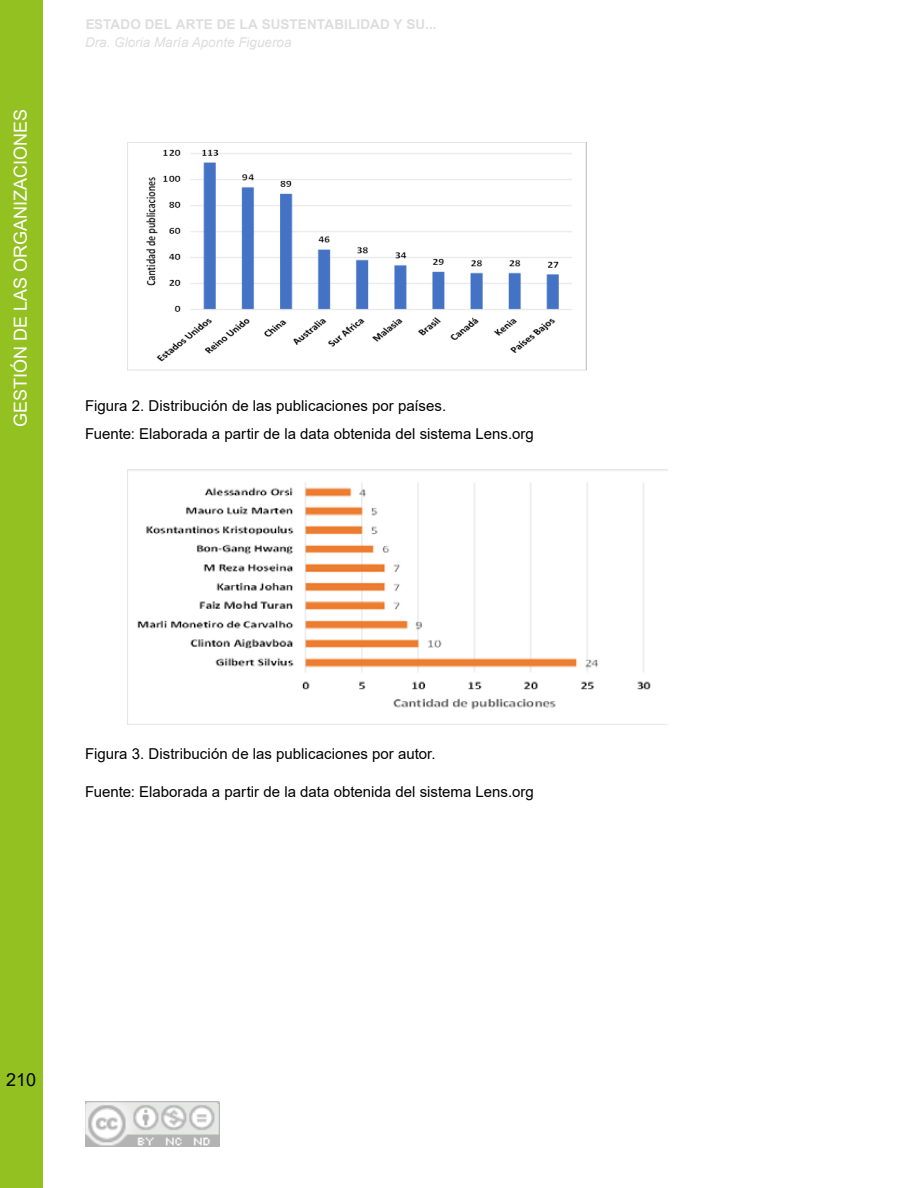
<style>
.page{position:relative;width:918px;height:1188px;background:#fff}
.page>*{position:absolute;margin:0;border:0;box-sizing:border-box;transform-origin:0 0}
.t1{font:18px "Arial";color:#fff}
.t2{font:18px "Arial";color:#000}
.t3{font:15px/28.2px "Arial";color:#000}
.t4{font:700 13.5px "Arial";letter-spacing:.01em;color:#dadada}
.t5{font:italic 13.5px "Arial";color:#dadada}
</style>
<div class="page">
<div style="left:0;top:0;width:42px;height:1188px;background:#94c122"></div>
<img style="left:85px;top:1101px;width:134px;height:46px">
<img style="left:128px;top:142px;width:458px;height:229px">
<img style="left:128px;top:470px;width:540px;height:240px">
<p class="t1" style="left:8px;top:427px;width:320px;rotate:-90deg">GESTIÓN DE LAS ORGANIZACIONES</p>
<p class="t4" style="left:85px;top:14px;width:353px">ESTADO DEL ARTE DE LA SUSTENTABILIDAD Y SU...</p>
<p class="t5" style="left:85px;top:34px;width:208px">Dra. Gloria María Aponte Figueroa</p>
<p class="t3" style="left:85px;top:391px;width:450px">Figura 2. Distribución de las publicaciones por países.<br>Fuente: Elaborada a partir de la data obtenida del sistema Lens.org</p>
<p class="t3" style="left:85px;top:740px;width:352px">Figura 3. Distribución de las publicaciones por autor.</p>
<p class="t3" style="left:85px;top:777px;width:450px">Fuente: Elaborada a partir de la data obtenida del sistema Lens.org</p>
<p class="t2" style="left:6px;top:1068px;width:32px">210</p>
</div>
